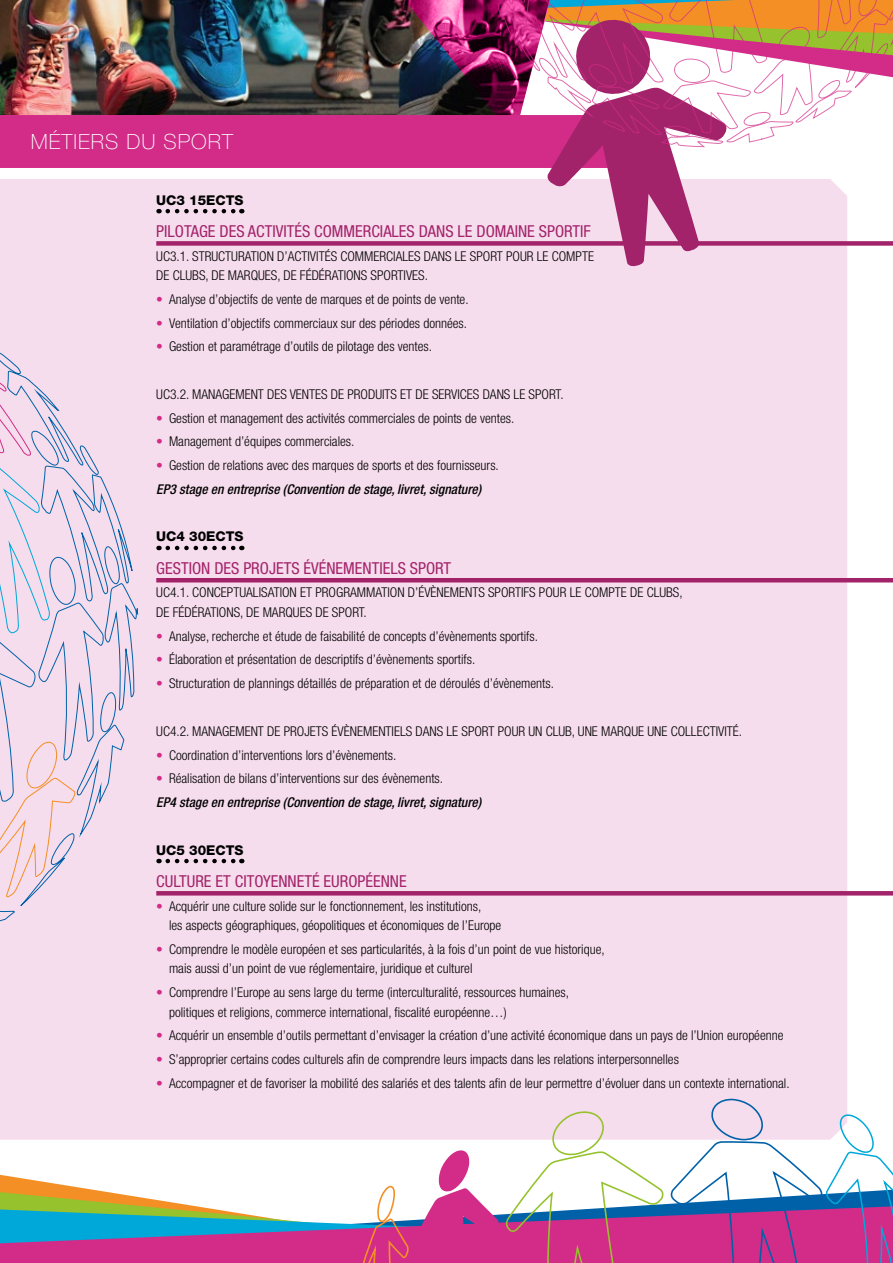
<style>
.page{position:relative;width:893px;height:1263px;background:#fff}
.page>*{position:absolute;margin:0;border:0;box-sizing:border-box;transform-origin:0 0}
.t1{font:100 21px "Helvetica Neue LT Std";letter-spacing:.05em;color:#fff}
.t2{font:condensed 16.5px "Helvetica Neue LT Std";color:#a3236a}
.t3{font:300 condensed 13.5px/19.5px "Helvetica Neue LT Std";color:#000}
.t4{font:italic 500 condensed 13.5px/23.7px "Helvetica Neue LT Std";color:#000}
.t5{font:800 13.5px "Helvetica Neue LT Std";color:#000}
.s1{color:#d22c88}
.s2{font-weight:500;font-style:italic}
.s3{font-weight:300;font-style:normal;color:#d22c88}
.s4{font-weight:300;font-style:normal}
</style>
<div class="page">
<div style="left:0;top:266px;width:847px;height:874px;background:#f6dded"></div>
<svg style="left:0;top:273px;width:139px;height:730px;background:#ebd7ea"></svg>
<svg style="left:0;top:306px;width:76px;height:674px;background:#ecd7e8"></svg>
<svg style="left:168px;top:546px;width:74px;height:4px"></svg>
<hr style="left:156px;top:578px;width:737px;height:4px;background:#a3236a">
<svg style="left:168px;top:859px;width:74px;height:4px"></svg>
<hr style="left:156px;top:891px;width:737px;height:4px;background:#a3236a">
<img style="left:0;top:0;width:893px;height:266px">
<svg style="left:0;top:1175px;width:107px;height:17px"></svg>
<svg style="left:0;top:1192px;width:670px;height:14px"></svg>
<svg style="left:0;top:1206px;width:670px;height:57px;background:#8d74a4"></svg>
<svg style="left:361px;top:1150px;width:138px;height:113px"></svg>
<svg style="left:505px;top:1110px;width:159px;height:153px"></svg>
<svg style="left:670px;top:1098px;width:223px;height:165px"></svg>
<h1 class="t1" style="left:31px;top:129px;width:204px">MÉTIERS DU SPORT</h1>
<p class="t5" style="left:156px;top:192px;width:89px">UC3 15ECTS</p>
<p class="t2" style="left:156px;top:222px;width:436px">PILOTAGE DES ACTIVITÉS COMMERCIALES DANS LE DOMAINE SPORTIF</p>
<p class="t3" style="left:156px;top:246px;width:439px">UC3.1. STRUCTURATION D’ACTIVITÉS COMMERCIALES DANS LE SPORT POUR LE COMPTE<br>DE CLUBS, DE MARQUES, DE FÉDÉRATIONS SPORTIVES.</p>
<p class="t3" style="left:156px;top:289px;width:314px"><span class="s1">•</span> Analyse d’objectifs de vente de marques et de points de vente.</p>
<p class="t3" style="left:156px;top:313px;width:312px"><span class="s1">•</span> Ventilation d’objectifs commerciaux sur des périodes données.</p>
<p class="t3" style="left:156px;top:337px;width:277px"><span class="s1">•</span> Gestion et paramétrage d’outils de pilotage des ventes.</p>
<p class="t3" style="left:156px;top:384px;width:409px">UC3.2. MANAGEMENT DES VENTES DE PRODUITS ET DE SERVICES DANS LE SPORT.</p>
<p class="t3" style="left:156px;top:408px;width:360px"><span class="s1">•</span> Gestion et management des activités commerciales de points de ventes.</p>
<p class="t3" style="left:156px;top:432px;width:200px"><span class="s1">•</span> Management d’équipes commerciales.</p>
<p class="t3" style="left:156px;top:453px;width:344px;line-height:23.7px"><span class="s1">•</span> Gestion de relations avec des marques de sports et des fournisseurs.<br><span class="s2">EP3 stage en entreprise (Convention de stage, livret, signature)</span></p>
<p class="t5" style="left:156px;top:529px;width:89px">UC4 30ECTS</p>
<p class="t2" style="left:156px;top:558px;width:296px">GESTION DES PROJETS ÉVÉNEMENTIELS SPORT</p>
<p class="t3" style="left:156px;top:583px;width:528px">UC4.1. CONCEPTUALISATION ET PROGRAMMATION D’ÉVÈNEMENTS SPORTIFS POUR LE COMPTE DE CLUBS,<br>DE FÉDÉRATIONS, DE MARQUES DE SPORT.</p>
<p class="t3" style="left:156px;top:626px;width:383px"><span class="s1">•</span> Analyse, recherche et étude de faisabilité de concepts d’évènements sportifs.</p>
<p class="t3" style="left:156px;top:650px;width:321px"><span class="s1">•</span> Élaboration et présentation de descriptifs d’évènements sportifs.</p>
<p class="t3" style="left:156px;top:674px;width:399px"><span class="s1">•</span> Structuration de plannings détaillés de préparation et de déroulés d’évènements.</p>
<p class="t3" style="left:156px;top:721px;width:587px">UC4.2. MANAGEMENT DE PROJETS ÉVÈNEMENTIELS DANS LE SPORT POUR UN CLUB, UNE MARQUE UNE COLLECTIVITÉ.</p>
<p class="t3" style="left:156px;top:745px;width:242px"><span class="s1">•</span> Coordination d’interventions lors d’évènements.</p>
<p class="t4" style="left:156px;top:767px;width:327px"><span class="s3">•</span> <span class="s4">Réalisation de bilans d’interventions sur des évènements.<br></span>EP4 stage en entreprise (Convention de stage, livret, signature)</p>
<p class="t5" style="left:156px;top:842px;width:89px">UC5 30ECTS</p>
<p class="t2" style="left:156px;top:871px;width:252px">CULTURE ET CITOYENNETÉ EUROPÉENNE</p>
<p class="t3" style="left:169px;top:896px;width:334px;text-indent:-13px"><span class="s1">•</span> Acquérir une culture solide sur le fonctionnement, les institutions,<br>les aspects géographiques, géopolitiques et économiques de l’Europe</p>
<p class="t3" style="left:169px;top:939px;width:437px;text-indent:-13px"><span class="s1">•</span> Comprendre le modèle européen et ses particularités, à la fois d’un point de vue historique, mais aussi d’un point de vue réglementaire, juridique et culturel</p>
<p class="t3" style="left:169px;top:982px;width:401px;text-indent:-13px"><span class="s1">•</span> Comprendre l’Europe au sens large du terme (interculturalité, ressources humaines, politiques et religions, commerce international, fiscalité européenne…)</p>
<p class="t3" style="left:156px;top:1026px;width:629px"><span class="s1">•</span> Acquérir un ensemble d’outils permettant d’envisager la création d’une activité économique dans un pays de l’Union européenne</p>
<p class="t3" style="left:156px;top:1049px;width:524px"><span class="s1">•</span> S’approprier certains codes culturels afin de comprendre leurs impacts dans les relations interpersonnelles</p>
<p class="t3" style="left:156px;top:1073px;width:635px"><span class="s1">•</span> Accompagner et de favoriser la mobilité des salariés et des talents afin de leur permettre d’évoluer dans un contexte international.</p>
</div>
